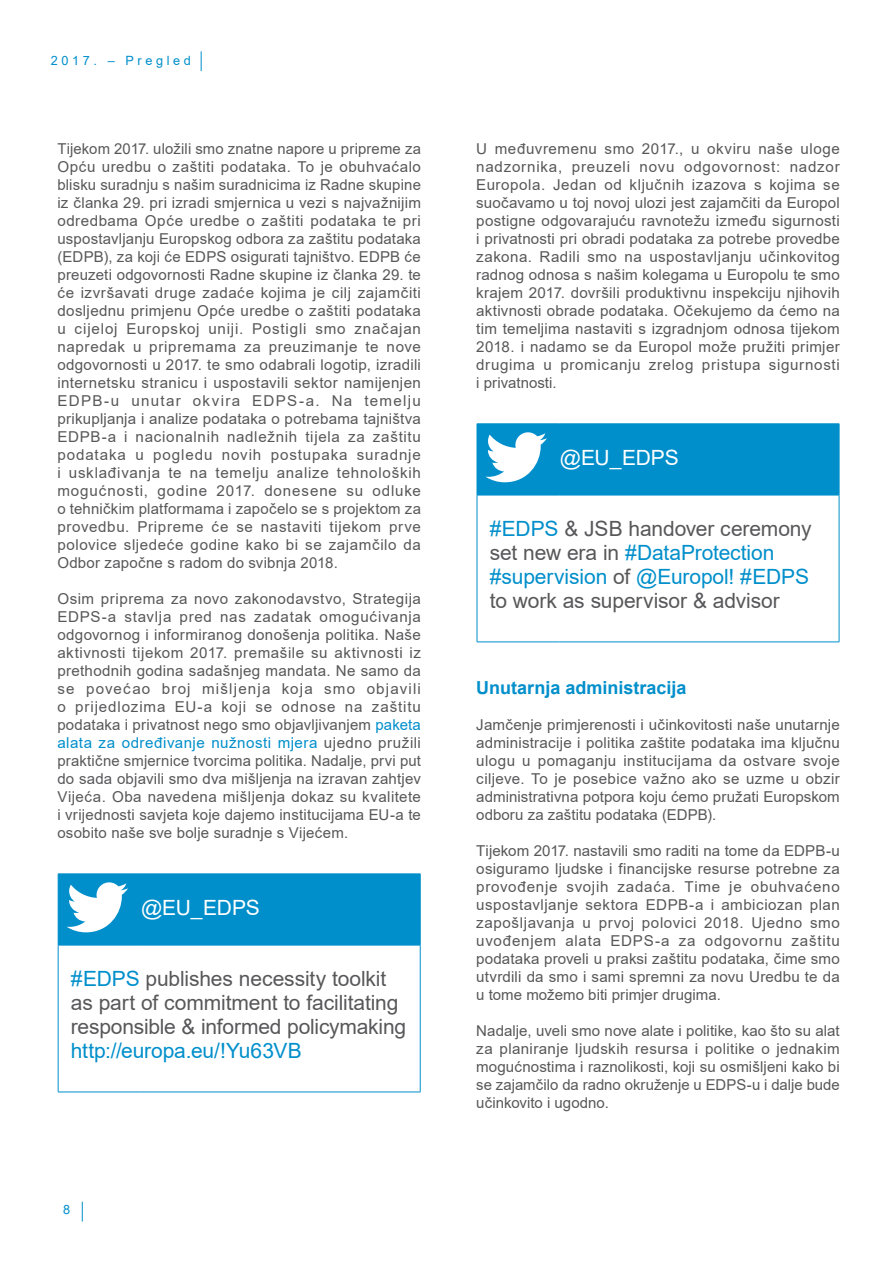
<style>
.page{position:relative;width:893px;height:1263px;background:#fff}
.page>*{position:absolute;margin:0;border:0;box-sizing:border-box;transform-origin:0 0}
.t1{font:21px/24px "Arial";letter-spacing:-.005em;color:#58585a}
.t2{font:21px "Arial";letter-spacing:-.005em;color:#008fcb}
.t3{font:21px "Arial";letter-spacing:-.015em;color:#fff}
.t4{font:700 18px "Arial";color:#008fcb}
.t5{font:15px/18px "Arial";letter-spacing:.01em;color:#58585a;text-align:justify}
.t6{font:12.75px "Arial";letter-spacing:.28em;color:#008fcb}
.s1{color:#008fcb}
</style>
<div class="page">
<svg style="left:82px;top:1202px;width:1px;height:19px"></svg>
<svg style="left:201px;top:51px;width:1px;height:20px"></svg>
<hr style="left:420px;top:874px;width:1px;height:71px;background:#008fcb">
<hr style="left:58px;top:945px;width:83px;height:1px;background:#008fcb">
<hr style="left:58px;top:945px;width:1px;height:147px;background:#008fcb">
<hr style="left:141px;top:945px;width:279px;height:1px;background:#008fcb">
<hr style="left:420px;top:945px;width:1px;height:147px;background:#008fcb">
<hr style="left:58px;top:1092px;width:83px;height:1px;background:#008fcb">
<hr style="left:141px;top:1092px;width:279px;height:1px;background:#008fcb">
<svg style="left:58px;top:874px;width:362px;height:71px;background:#1297ce"></svg>
<hr style="left:839px;top:424px;width:1px;height:71px;background:#008fcb">
<hr style="left:477px;top:495px;width:83px;height:1px;background:#008fcb">
<hr style="left:477px;top:495px;width:1px;height:147px;background:#008fcb">
<hr style="left:560px;top:495px;width:279px;height:1px;background:#008fcb">
<hr style="left:839px;top:495px;width:1px;height:147px;background:#008fcb">
<hr style="left:477px;top:642px;width:83px;height:1px;background:#008fcb">
<hr style="left:560px;top:642px;width:279px;height:1px;background:#008fcb">
<svg style="left:477px;top:424px;width:362px;height:71px;background:#1296ce"></svg>
<p class="t6" style="left:51px;top:51px;width:141px">2017. – Pregled</p>
<p class="t5" style="left:57px;top:139px;width:365px">Tijekom 2017. uložili smo znatne napore u pripreme za Opću uredbu o zaštiti podataka. To je obuhvaćalo blisku suradnju s našim suradnicima iz Radne skupine iz članka 29. pri izradi smjernica u vezi s najvažnijim odredbama Opće uredbe o zaštiti podataka te pri uspostavljanju Europskog odbora za zaštitu podataka (EDPB), za koji će EDPS osigurati tajništvo. EDPB će preuzeti odgovornosti Radne skupine iz članka 29. te će izvršavati druge zadaće kojima je cilj zajamčiti dosljednu primjenu Opće uredbe o zaštiti podataka u cijeloj Europskoj uniji. Postigli smo značajan napredak u pripremama za preuzimanje te nove odgovornosti u 2017. te smo odabrali logotip, izradili internetsku stranicu i uspostavili sektor namijenjen EDPB-u unutar okvira EDPS-a. Na temelju prikupljanja i analize podataka o potrebama tajništva EDPB-a i nacionalnih nadležnih tijela za zaštitu podataka u pogledu novih postupaka suradnje i usklađivanja te na temelju analize tehnoloških mogućnosti, godine 2017. donesene su odluke o tehničkim platformama i započelo se s projektom za provedbu. Pripreme će se nastaviti tijekom prve polovice sljedeće godine kako bi se zajamčilo da Odbor započne s radom do svibnja 2018.</p>
<p class="t5" style="left:57px;top:589px;width:365px">Osim priprema za novo zakonodavstvo, Strategija EDPS-a stavlja pred nas zadatak omogućivanja odgovornog i informiranog donošenja politika. Naše aktivnosti tijekom 2017. premašile su aktivnosti iz prethodnih godina sadašnjeg mandata. Ne samo da se povećao broj mišljenja koja smo objavili o prijedlozima EU-a koji se odnose na zaštitu podataka i privatnost nego smo objavljivanjem <span class="s1">paketa alata za određivanje nužnosti mjera</span> ujedno pružili praktične smjernice tvorcima politika. Nadalje, prvi put do sada objavili smo dva mišljenja na izravan zahtjev Vijeća. Oba navedena mišljenja dokaz su kvalitete i vrijednosti savjeta koje dajemo institucijama EU-a te osobito naše sve bolje suradnje s Vijećem.</p>
<h1 class="t3" style="left:141px;top:893px;width:120px">@EU_EDPS</h1>
<h1 class="t1" style="left:71px;top:966px;width:337px"><span class="s1">#EDPS</span> publishes necessity toolkit as part of commitment to facilitating responsible &amp; informed policymaking</h1>
<h1 class="t2" style="left:71px;top:1036px;width:232px">http://europa.eu/!Yu63VB</h1>
<p class="t6" style="left:63px;top:1201px;width:9px">8</p>
<p class="t5" style="left:476px;top:139px;width:365px">U međuvremenu smo 2017., u okviru naše uloge nadzornika, preuzeli novu odgovornost: nadzor Europola. Jedan od ključnih izazova s kojima se suočavamo u toj novoj ulozi jest zajamčiti da Europol postigne odgovarajuću ravnotežu između sigurnosti i privatnosti pri obradi podataka za potrebe provedbe zakona. Radili smo na uspostavljanju učinkovitog radnog odnosa s našim kolegama u Europolu te smo krajem 2017. dovršili produktivnu inspekciju njihovih aktivnosti obrade podataka. Očekujemo da ćemo na tim temeljima nastaviti s izgradnjom odnosa tijekom 2018. i nadamo se da Europol može pružiti primjer drugima u promicanju zrelog pristupa sigurnosti i privatnosti.</p>
<h1 class="t3" style="left:560px;top:443px;width:120px">@EU_EDPS</h1>
<h1 class="t1" style="left:490px;top:516px;width:323px"><span class="s1">#EDPS</span> &amp; JSB handover ceremony set new era in <span class="s1">#DataProtection #supervision</span> of <span class="s1">@Europol! #EDPS </span>to work as supervisor &amp; advisor</h1>
<p class="t4" style="left:476px;top:675px;width:212px">Unutarnja administracija</p>
<p class="t5" style="left:476px;top:715px;width:365px">Jamčenje primjerenosti i učinkovitosti naše unutarnje administracije i politika zaštite podataka ima ključnu ulogu u pomaganju institucijama da ostvare svoje ciljeve. To je posebice važno ako se uzme u obzir administrativna potpora koju ćemo pružati Europskom odboru za zaštitu podataka (EDPB).</p>
<p class="t5" style="left:476px;top:841px;width:365px">Tijekom 2017. nastavili smo raditi na tome da EDPB-u osiguramo ljudske i financijske resurse potrebne za provođenje svojih zadaća. Time je obuhvaćeno uspostavljanje sektora EDPB-a i ambiciozan plan zapošljavanja u prvoj polovici 2018. Ujedno smo uvođenjem alata EDPS-a za odgovornu zaštitu podataka proveli u praksi zaštitu podataka, čime smo utvrdili da smo i sami spremni za novu Uredbu te da u tome možemo biti primjer drugima.</p>
<p class="t5" style="left:476px;top:1021px;width:365px">Nadalje, uveli smo nove alate i politike, kao što su alat za planiranje ljudskih resursa i politike o jednakim mogućnostima i raznolikosti, koji su osmišljeni kako bi se zajamčilo da radno okruženje u EDPS-u i dalje bude učinkovito i ugodno.</p>
</div>
